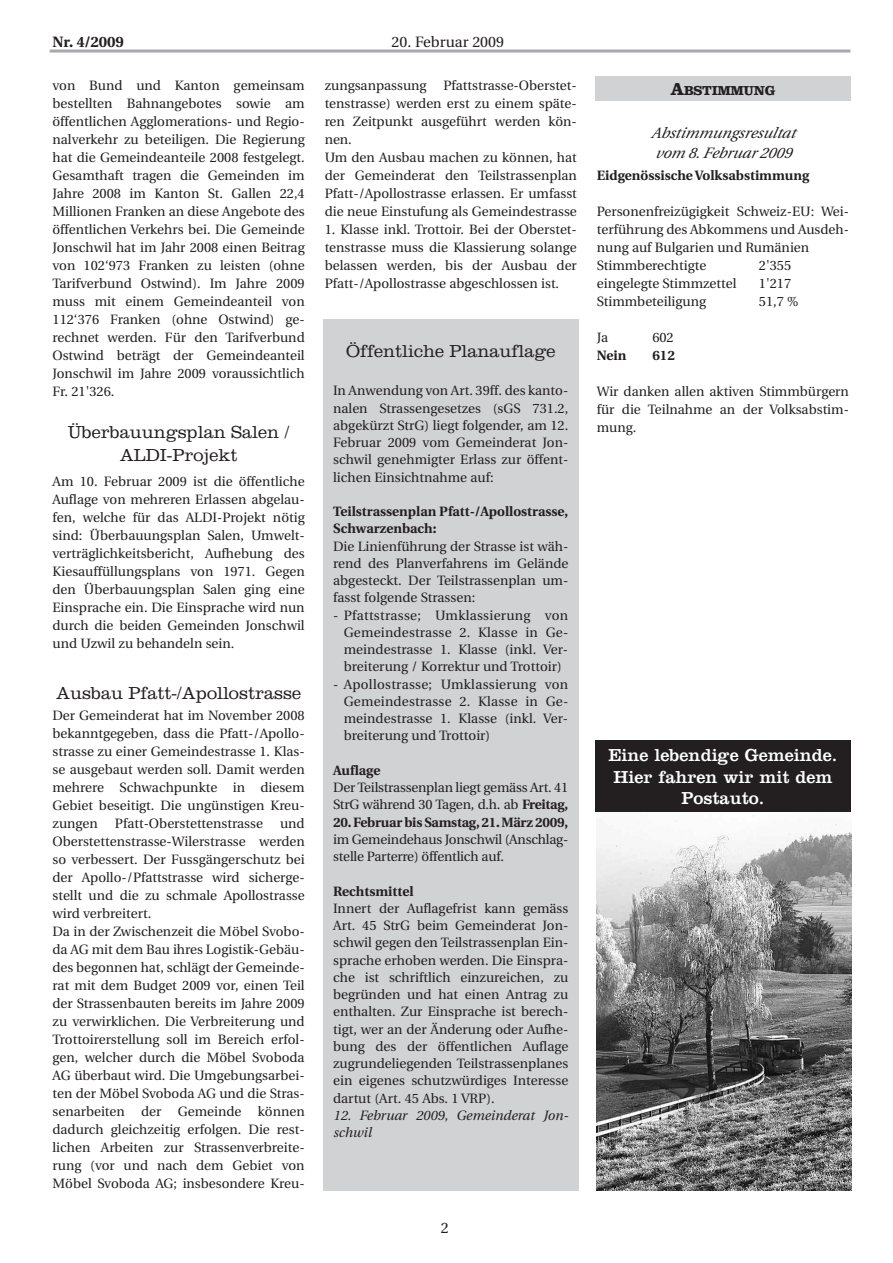
<style>
.page{position:relative;width:893px;height:1263px;background:#fff}
.page>*{position:absolute;margin:0;border:0;box-sizing:border-box;transform-origin:0 0}
.t1{font:300 18px/22.5px "Clarendon";color:#231f20;text-align:center}
.t2{font:18px/21.6px "Clarendon";color:#fff;text-align:center}
.t3{font:italic 15px/19.5px "Utopia";color:#231f20}
.t4{font:15px "Utopia";color:#231f20}
.t5{font:700 15px "Utopia";color:#231f20}
.t6{font:13.5px/18px "Utopia";color:#231f20;text-align:justify}
.t7{font:700 13.5px/17.2px "Utopia";color:#231f20}
.t8{font:italic 13.5px/17.2px "Utopia";color:#231f20}
.t9{font:700 13.5px "Clarendon";letter-spacing:-.025em;color:#231f20}
.s1{font-weight:700}
.s2{font-size:18px}
</style>
<div class="page">
<div style="left:323px;top:319px;width:255px;height:872px;background:#d1d2d4"></div>
<hr style="left:50px;top:50px;width:800px;height:3px;background:#a8a9ad">
<div style="left:595px;top:77px;width:255px;height:24px;background:#d1d2d4"></div>
<img style="left:597px;top:804px;width:255px;height:387px">
<div style="left:595px;top:740px;width:255px;height:72px;background:#231f20"></div>
<p class="t5" style="left:53px;top:36px;width:73px">Nr. 4/2009</p>
<p class="t4" style="left:391px;top:36px;width:114px">20. Februar 2009</p>
<p class="t6" style="left:53px;top:78px;width:254px">von Bund und Kanton gemeinsam bestellten Bahnangebotes sowie am öffentlichen Agglomerations- und Regio&shy;nalverkehr zu beteiligen. Die Regierung hat die Gemeindeanteile 2008 festgelegt.<br>Gesamthaft tragen die Gemeinden im Jahre 2008 im Kanton St. Gallen 22,4<br>Millionen Franken an diese Angebote des öffentlichen Verkehrs bei. Die Gemeinde Jonschwil hat im Jahr 2008 einen Beitrag von 102‘973 Franken zu leisten (ohne Tarifverbund Ostwind). Im Jahre 2009 muss mit einem Gemeindeanteil von 112‘376 Franken (ohne Ostwind) ge&shy;rechnet werden. Für den Tarifverbund Ostwind beträgt der Gemeindeanteil Jonschwil im Jahre 2009 voraussichtlich Fr. 21'326.</p>
<h1 class="t1" style="left:68px;top:423px;width:223px">Überbauungsplan Salen /<br>ALDI-Projekt</h1>
<p class="t6" style="left:53px;top:474px;width:254px">Am 10. Februar 2009 ist die öffentliche Auflage von mehreren Erlassen abgelau&shy;fen, welche für das ALDI-Projekt nötig sind: Überbauungsplan Salen, Umwelt&shy;verträglichkeitsbericht, Aufhebung des Kiesauffüllungsplans von 1971. Gegen den Überbauungsplan Salen ging eine Einsprache ein. Die Einsprache wird nun durch die beiden Gemeinden Jonschwil und Uzwil zu behandeln sein.</p>
<h1 class="t1" style="left:56px;top:684px;width:246px">Ausbau Pfatt-/Apollostrasse</h1>
<p class="t6" style="left:53px;top:708px;width:254px">Der Gemeinderat hat im November 2008 bekanntgegeben, dass die Pfatt-/Apollo&shy;strasse zu einer Gemeindestrasse 1. Klas&shy;se ausgebaut werden soll. Damit werden mehrere Schwachpunkte in diesem Gebiet beseitigt. Die ungünstigen Kreu&shy;zungen</p>
<p class="t6" style="left:53px;top:816px;width:254px;text-align:left;text-indent:228px">und Oberstettenstrasse-Wilerstrasse werden so verbessert. Der Fussgängerschutz bei der Apollo-/Pfattstrasse wird sicherge&shy;stellt und die zu schmale Apollostrasse wird verbreitert.<br>Da in der Zwischenzeit die Möbel Svobo&shy;da AG mit dem Bau ihres Logistik-Gebäu&shy;des begonnen hat, schlägt der Gemeinde&shy;rat mit dem Budget 2009 vor, einen Teil der Strassenbauten bereits im Jahre 2009 zu verwirklichen. Die Verbreiterung und Trottoirerstellung soll im Bereich erfol&shy;gen, welcher durch die Möbel Svoboda AG überbaut wird. Die Umgebungsarbei&shy;ten der Möbel Svoboda AG und die Stras&shy;senarbeiten der Gemeinde können dadurch gleichzeitig erfolgen. Die rest&shy;lichen Arbeiten zur Strassenverbreite&shy;rung (vor und nach dem Gebiet von Möbel Svoboda AG; insbesondere Kreu-</p>
<p class="t6" style="left:115px;top:816px;width:150px">Pfatt-Oberstettenstrasse</p>
<p class="t6" style="left:325px;top:78px;width:254px;text-align:left">zungsanpassung Pfattstrasse-Oberstet&shy;tenstrasse) werden erst zu einem späte&shy;ren Zeitpunkt ausgeführt werden kön&shy;nen.<br>Um den Ausbau machen zu können, hat der Gemeinderat den Teilstrassenplan Pfatt-/Apollostrasse erlassen. Er umfasst die neue Einstufung als Gemeindestrasse</p>
<p class="t6" style="left:325px;top:222px;width:254px">1. Klasse inkl. Trottoir. Bei der Oberstet&shy;tenstrasse muss die Klassierung solange belassen werden, bis der Ausbau der Pfatt-/Apollostrasse abgeschlossen ist.</p>
<h1 class="t1" style="left:346px;top:342px;width:211px">Öffentliche Planauflage</h1>
<p class="t6" style="left:333px;top:383px;width:237px;line-height:17.2px">In Anwendung von Art. 39ff. des kanto&shy;nalen Strassengesetzes (sGS 731.2, abgekürzt StrG) liegt folgender, am 12.<br>Februar 2009 vom Gemeinderat Jon&shy;schwil genehmigter Erlass zur öffent&shy;lichen Einsichtnahme auf:</p>
<p class="t7" style="left:333px;top:504px;width:237px">Teilstrassenplan Pfatt-/Apollostrasse,<br>Schwarzenbach:</p>
<p class="t6" style="left:333px;top:538px;width:237px;line-height:17.2px">Die Linienführung der Strasse ist wäh&shy;rend des Planverfahrens im Gelände abgesteckt. Der Teilstrassenplan um&shy;fasst folgende Strassen:</p>
<p class="t6" style="left:344px;top:607px;width:226px;line-height:17.2px;text-indent:-11px">- Pfattstrasse; Umklassierung von Gemeindestrasse 2. Klasse in Ge&shy;meindestrasse 1. Klasse (inkl. Ver&shy;breiterung / Korrektur und Trottoir)</p>
<p class="t6" style="left:344px;top:676px;width:226px;line-height:17.2px;text-indent:-11px">- Apollostrasse; Umklassierung von Gemeindestrasse 2. Klasse in Ge&shy;meindestrasse 1. Klasse (inkl. Ver&shy;breiterung und Trottoir)</p>
<p class="t7" style="left:333px;top:763px;width:49px">Auflage</p>
<p class="t6" style="left:333px;top:780px;width:237px;line-height:17.2px">Der Teilstrassenplan liegt gemäss Art. 41<br>StrG während 30 Tagen, d.h. ab <span class="s1">Freitag,</span></p>
<p class="t7" style="left:333px;top:814px;width:237px">20. Februar bis Samstag, 21. März 2009,</p>
<p class="t6" style="left:333px;top:832px;width:237px;line-height:17.2px">im Gemeindehaus Jonschwil (Anschlag&shy;stelle Parterre) öffentlich auf.</p>
<p class="t7" style="left:333px;top:883px;width:82px">Rechtsmittel</p>
<p class="t6" style="left:333px;top:901px;width:237px;line-height:17.2px">Innert der Auflagefrist kann gemäss Art. 45 StrG beim Gemeinderat Jon&shy;schwil gegen den Teilstrassenplan Ein&shy;sprache erhoben werden. Die Einspra&shy;che ist schriftlich einzureichen, zu begründen und hat einen Antrag zu enthalten. Zur Einsprache ist berech&shy;tigt, wer an der Änderung oder Aufhe&shy;bung des der öffentlichen Auflage zugrundeliegenden Teilstrassenplanes ein eigenes schutzwürdiges Interesse dartut (Art. 45 Abs. 1 VRP).</p>
<p class="t8" style="left:333px;top:1108px;width:237px">12. Februar 2009, Gemeinderat Jon&shy;schwil</p>
<p class="t4" style="left:441px;top:1222px;width:9px">2</p>
<p class="t9" style="left:670px;top:86px;width:106px"><span class="s2">A</span>BSTIMMUNG</p>
<p class="t3" style="left:651px;top:125px;width:145px">Abstimmungsresultat vom 8.Februar 2009</p>
<p class="t7" style="left:597px;top:168px;width:214px">Eidgenössische Volksabstimmung</p>
<p class="t6" style="left:597px;top:204px;width:254px;text-align:left">Personenfreizügigkeit Schweiz-EU: Wei&shy;terführung des Abkommens und Ausdeh&shy;nung auf Bulgarien und Rumänien<br>Stimmberechtigte</p>
<p class="t6" style="left:759px;top:258px;width:34px">2'355</p>
<p class="t6" style="left:597px;top:276px;width:141px">eingelegte Stimmzettel</p>
<p class="t6" style="left:759px;top:276px;width:34px">1'217</p>
<p class="t6" style="left:597px;top:294px;width:111px">Stimmbeteiligung</p>
<p class="t6" style="left:759px;top:294px;width:41px">51,7 %</p>
<p class="t6" style="left:597px;top:330px;width:13px">Ja</p>
<p class="t6" style="left:652px;top:330px;width:23px">602</p>
<p class="t7" style="left:597px;top:348px;width:31px">Nein</p>
<p class="t7" style="left:652px;top:348px;width:24px">612</p>
<p class="t6" style="left:597px;top:384px;width:254px">Wir danken allen aktiven Stimmbürgern für die Teilnahme an der Volksabstim&shy;mung.</p>
<h1 class="t2" style="left:609px;top:746px;width:230px">Eine lebendige Gemeinde.<br>Hier fahren wir mit dem<br>Postauto.</h1>
</div>
